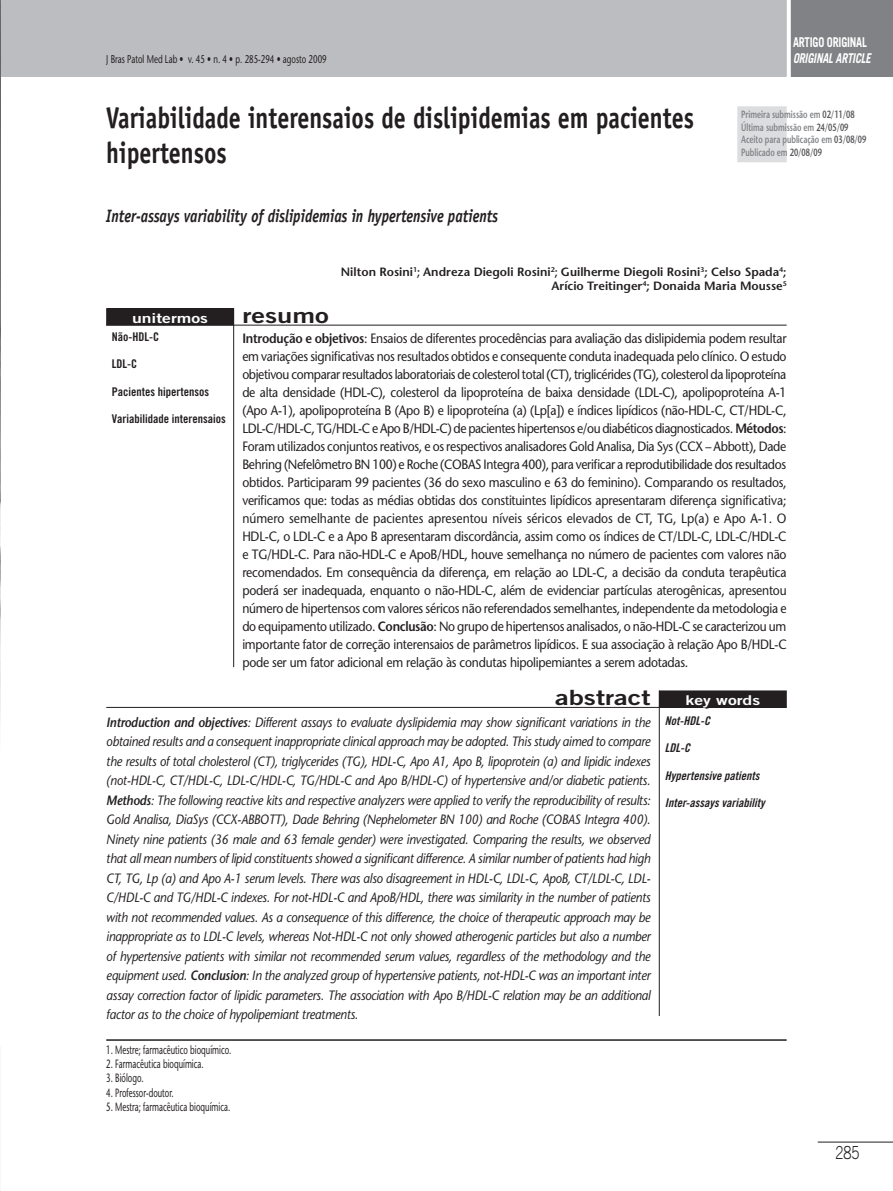
<style>
.page{position:relative;width:893px;height:1191px;background:#fff}
.page>*{position:absolute;margin:0;border:0;box-sizing:border-box;transform-origin:0 0}
.t1{font:700 30px/34.5px "Officina Sans Std";color:#231f20;scale:.8 1}
.t2{font:21px "Trade Gothic LT Std Bd 2";color:#231f20;scale:1.3 1}
.t3{font:italic 700 18px "Officina Sans Std";color:#231f20;scale:.8 1}
.t4{font:300 18px "Trade Gothic LT Std";color:#231f20;scale:.8 1}
.t5{font:500 13.5px/18px "Stone Sans Std";letter-spacing:-.02em;color:#231f20;text-align:justify;scale:.9 1}
.t6{font:italic 500 13.5px/19.5px "Stone Sans Std";letter-spacing:-.02em;color:#231f20;text-align:justify;scale:.9 1}
.t7{font:13.5px "Trade Gothic LT Std Bd 2";color:#fff;scale:1.3 1}
.t8{font:italic 700 13.5px "Trade Gothic LT Std";letter-spacing:-.02em;color:#fff;scale:.8 1}
.t9{font:700 13.5px "Trade Gothic LT Std";letter-spacing:-.02em;color:#fff;scale:.8 1}
.t10{font:500 12px "Stone Sans Std";color:#231f20;scale:.65 1}
.t11{font:600 12px/14.4px "Stone Sans Std";color:#231f20;text-align:right}
.t12{font:12px "Trade Gothic LT Std Bd Cn 20";color:#231f20}
.t13{font:12px "Trade Gothic LT Std Bd Cn 20 Obl";color:#231f20}
.t14{font:500 11.25px "Stone Sans Std";color:#231f20;scale:.7 1}
.t15{font:600 10.5px/12.6px "Stone Sans Std";color:#808285;scale:.7 1}
.s1{color:#57585a}
.s2{font-weight:600}
</style>
<div class="page">
<div style="left:791px;top:0;width:102px;height:76px;background:#808285"></div>
<div style="left:1px;top:0;width:786px;height:76px;background:#bcbdc0"></div>
<div style="left:738px;top:107px;width:48px;height:54px;background:#dcdddf"></div>
<div style="left:737px;top:106px;width:50px;height:56px;border:2px solid #dcdddf"></div>
<hr style="left:818px;top:1141px;width:75px;height:1px;background:#231f20">
<hr style="left:233px;top:308px;width:1px;height:359px;background:#231f20">
<hr style="left:106px;top:325px;width:681px;height:1px;background:#231f20">
<div style="left:107px;top:308px;width:131px;height:20px;background:#231f20"></div>
<hr style="left:659px;top:690px;width:1px;height:326px;background:#231f20">
<hr style="left:106px;top:707px;width:681px;height:1px;background:#231f20">
<div style="left:660px;top:691px;width:131px;height:19px;background:#231f20"></div>
<hr style="left:106px;top:1039px;width:681px;height:1px;background:#231f20">
<img style="left:0;top:0;width:1px;height:719px">
<p class="t14" style="left:106px;top:53px;width:316px">J Bras Patol Med Lab • v. 45 • n. 4 • p. 285-294 • agosto 2009</p>
<h1 class="t1" style="left:106px;top:100px;width:736px">Variabilidade interensaios de dislipidemias em pacientes hipertensos</h1>
<h3 class="t3" style="left:106px;top:205px;width:491px">Inter-assays variability of dislipidemias in hypertensive patients</h3>
<p class="t9" style="left:793px;top:33px;width:94px">ARTIGO ORIGINAL</p>
<p class="t8" style="left:793px;top:50px;width:99px">ORIGINAL ARTICLE</p>
<p class="t15" style="left:741px;top:108px;width:181px">Primeira submissão em <span class="s1">02/11/08<br></span>Última submissão em <span class="s1">24/05/09<br></span>Aceito para publicação em <span class="s1">03/08/09<br></span>Publicado em <span class="s1">20/08/09</span></p>
<p class="t11" style="left:341px;top:264px;width:447px">Nilton Rosini<sup>1</sup>; Andreza Diegoli Rosini<sup>2</sup>; Guilherme Diegoli Rosini<sup>3</sup>; Celso Spada<sup>4</sup>;<br>Arício Treitinger<sup>4</sup>; Donaida Maria Mousse<sup>5</sup></p>
<p class="t5" style="left:242px;top:329px;width:606px"><span class="s2">Introdução e objetivos</span>: Ensaios de diferentes procedências para avaliação das dislipidemia podem resultar em variações significativas nos resultados obtidos e consequente conduta inadequada pelo clínico. O estudo objetivou comparar resultados laboratoriais de colesterol total (CT), triglicérides (TG), colesterol da lipoproteína de alta densidade (HDL-C), colesterol da lipoproteína de baixa densidade (LDL-C), apolipoproteína A-1 (Apo A-1), apolipoproteína B (Apo B) e lipoproteína (a) (Lp[a]) e índices lipídicos (não-HDL-C, CT/HDL-C, LDL-C/HDL-C, TG/HDL-C e Apo B/HDL-C) de pacientes hipertensos e/ou diabéticos diagnosticados. <span class="s2">Métodos</span>:<br>Foram utilizados conjuntos reativos, e os respectivos analisadores Gold Analisa, Dia Sys (CCX – Abbott), Dade Behring (Nefelômetro BN 100) e Roche (COBAS Integra 400), para verificar a reprodutibilidade dos resultados obtidos. Participaram 99 pacientes (36 do sexo masculino e 63 do feminino). Comparando os resultados, verificamos que: todas as médias obtidas dos constituintes lipídicos apresentaram diferença significativa; número semelhante de pacientes apresentou níveis séricos elevados de CT, TG, Lp(a) e Apo A-1. O HDL-C, o LDL-C e a Apo B apresentaram discordância, assim como os índices de CT/LDL-C, LDL-C/HDL-C e TG/HDL-C. Para não-HDL-C e ApoB/HDL, houve semelhança no número de pacientes com valores não recomendados. Em consequência da diferença, em relação ao LDL-C, a decisão da conduta terapêutica poderá ser inadequada, enquanto o não-HDL-C, além de evidenciar partículas aterogênicas, apresentou número de hipertensos com valores séricos não referendados semelhantes, independente da metodologia e do equipamento utilizado. <span class="s2">Conclusão</span>: No grupo de hipertensos analisados, o não-HDL-C se caracterizou um importante fator de correção interensaios de parâmetros lipídicos. E sua associação à relação Apo B/HDL-C pode ser um fator adicional em relação às condutas hipolipemiantes a serem adotadas.</p>
<p class="t7" style="left:132px;top:310px;width:60px">unitermos</p>
<h2 class="t2" style="left:242px;top:302px;width:68px">resumo</h2>
<p class="t12" style="left:112px;top:330px;width:49px">Não-HDL-C</p>
<p class="t12" style="left:112px;top:357px;width:27px">LDL-C</p>
<p class="t12" style="left:112px;top:384px;width:99px">Pacientes hipertensos</p>
<p class="t12" style="left:112px;top:411px;width:115px">Variabilidade interensaios</p>
<h2 class="t2" style="left:555px;top:685px;width:75px">abstract</h2>
<p class="t6" style="left:106px;top:712px;width:606px"><span class="s2">Introduction and objectives</span>: Different assays to evaluate dyslipidemia may show significant variations in the obtained results and a consequent inappropriate clinical approach may be adopted. This study aimed to compare the results of total cholesterol (CT), triglycerides (TG), HDL-C, Apo A1, Apo B, lipoprotein (a) and lipidic indexes (not-HDL-C, CT/HDL-C, LDL-C/HDL-C, TG/HDL-C and Apo B/HDL-C) of hypertensive and/or diabetic patients.<br><span class="s2">Methods</span>: The following reactive kits and respective analyzers were applied to verify the reproducibility of results:<br>Gold Analisa, DiaSys (CCX-ABBOTT), Dade Behring (Nephelometer BN 100) and Roche (COBAS Integra 400).<br>Ninety nine patients (36 male and 63 female gender) were investigated. Comparing the results, we observed that all mean numbers of lipid constituents showed a significant difference. A similar number of patients had high CT, TG, Lp (a) and Apo A-1 serum levels. There was also disagreement in HDL-C, LDL-C, ApoB, CT/LDL-C, LDL-C/HDL-C and TG/HDL-C indexes. For not-HDL-C and ApoB/HDL, there was similarity in the number of patients with not recommended values. As a consequence of this difference, the choice of therapeutic approach may be inappropriate as to LDL-C levels, whereas Not-HDL-C not only showed atherogenic particles but also a number of hypertensive patients with similar not recommended serum values, regardless of the methodology and the equipment used. <span class="s2">Conclusion</span>: In the analyzed group of hypertensive patients, not-HDL-C was an important inter assay correction factor of lipidic parameters. The association with Apo B/HDL-C relation may be an additional factor as to the choice of hypolipemiant treatments.</p>
<p class="t10" style="left:106px;top:1042px;width:194px">1. Mestre; farmacêutico bioquímico.</p>
<p class="t10" style="left:106px;top:1056px;width:151px">2. Farmacêutica bioquímica.</p>
<p class="t10" style="left:106px;top:1071px;width:59px">3. Biólogo.</p>
<p class="t10" style="left:106px;top:1085px;width:105px">4. Professor-doutor.</p>
<p class="t10" style="left:106px;top:1099px;width:192px">5. Mestra; farmacêutica bioquímica.</p>
<p class="t7" style="left:686px;top:692px;width:59px">key words</p>
<p class="t13" style="left:665px;top:713px;width:47px">Not-HDL-C</p>
<p class="t13" style="left:665px;top:741px;width:27px">LDL-C</p>
<p class="t13" style="left:665px;top:768px;width:96px">Hypertensive patients</p>
<p class="t13" style="left:665px;top:795px;width:101px">Inter-assays variability</p>
<h3 class="t4" style="left:836px;top:1141px;width:32px">285</h3>
</div>
